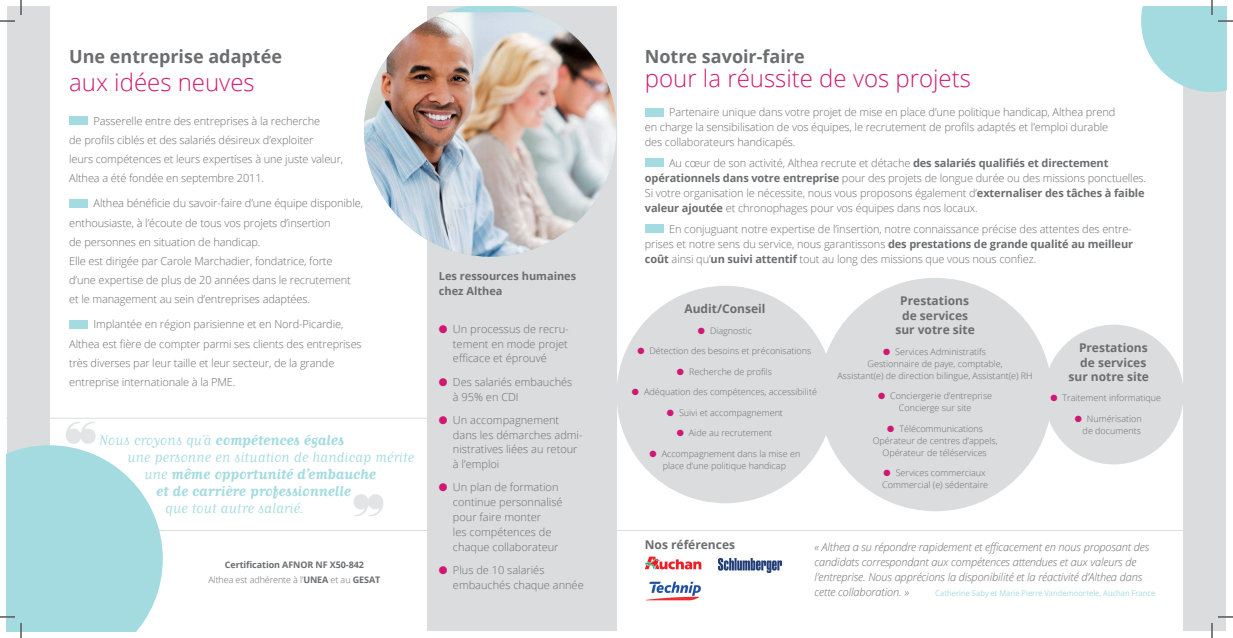
<style>
.page{position:relative;width:1233px;height:638px;background:#fff}
.page>*{position:absolute;margin:0;border:0;box-sizing:border-box;transform-origin:0 0}
.t1{font:300 24px "Open Sans";color:#d01873}
.t2{font:700 18px "Open Sans";color:#6c6d70}
.t3{font:700 17px "Matrix Script";letter-spacing:-.005em;color:#a3dbe0}
.t4{font:17px "Matrix Script";letter-spacing:-.015em;color:#a3dbe0}
.t5{font:700 12px/14.4px "Open Sans";color:#6c6d70;text-align:center}
.t6{font:300 11px/19.2px "Open Sans";letter-spacing:-.01em;color:#6c6d70}
.t7{font:italic 300 11px/15px "Open Sans";letter-spacing:-.01em;color:#6c6d70}
.t8{font:700 11px/14.8px "Open Sans";color:#6c6d70}
.t9{font:300 9px/12px "Open Sans";color:#6c6d70;text-align:center}
.t10{font:700 9px/15px "Open Sans";letter-spacing:-.01em;color:#6c6d70;text-align:center}
.t11{font:8px "Open Sans";letter-spacing:.005em;color:#a3dbe0;scale:.94 1}
.s1{font-weight:400}
.s2{font-weight:300}
.s3{color:#d01873}
.s4{font-weight:700}
</style>
<div class="page">
<hr style="left:7px;top:417px;width:433px;height:1px;background:#dadcde">
<hr style="left:18px;top:529px;width:1165px;height:1px;background:#dadcde">
<div style="left:427px;top:7px;width:189px;height:623px;background:#dadcde"></div>
<div style="left:69px;top:116px;width:19px;height:9px;background:#a3dbe0"></div>
<div style="left:69px;top:199px;width:19px;height:8px;background:#a3dbe0"></div>
<div style="left:69px;top:320px;width:19px;height:8px;background:#a3dbe0"></div>
<div style="left:1183px;top:72px;width:43px;height:558px;background:#dadcde"></div>
<div style="left:7px;top:7px;width:42px;height:623px;background:#dadcde"></div>
<svg style="left:645px;top:556px;width:56px;height:14px"></svg>
<div style="left:645px;top:108px;width:19px;height:8px;background:#a3dbe0"></div>
<div style="left:645px;top:159px;width:19px;height:8px;background:#a3dbe0"></div>
<div style="left:645px;top:224px;width:19px;height:9px;background:#a3dbe0"></div>
<img style="left:645px;top:581px;width:56px;height:20px">
<svg style="left:446px;top:7px;width:88px;height:5px"></svg>
<img style="left:364px;top:12px;width:252px;height:244px">
<div style="left:818px;top:278px;width:234px;height:233px;background:#dadcde;border-radius:50%"></div>
<div style="left:1044px;top:324px;width:139px;height:140px;background:#dadcde;border-radius:50%"></div>
<div style="left:616px;top:285px;width:218px;height:218px;background:#dadcde;border-radius:50%"></div>
<svg style="left:353px;top:494px;width:30px;height:22px"></svg>
<img style="left:718px;top:558px;width:63px;height:13px">
<svg style="left:1218px;top:616px;width:15px;height:1px"></svg>
<svg style="left:0;top:0;width:22px;height:22px"></svg>
<svg style="left:0;top:421px;width:163px;height:216px"></svg>
<svg style="left:1141px;top:0;width:92px;height:92px"></svg>
<svg style="left:1211px;top:623px;width:1px;height:14px"></svg>
<h2 class="t2" style="left:69px;top:44px;width:214px">Une entreprise adaptée</h2>
<h1 class="t1" style="left:69px;top:66px;width:187px">aux idées neuves</h1>
<p class="t6" style="left:69px;top:111px;width:275px;text-indent:24px">Passerelle entre des entreprises à la recherche<br>de profils ciblés et des salariés désireux d’exploiter<br>leurs compétences et leurs expertises à une juste valeur, Althea a été fondée en septembre 2011.</p>
<p class="t6" style="left:69px;top:193px;width:295px;text-indent:24px">Althea bénéficie du savoir-faire d’une équipe disponible, enthousiaste, à l’écoute de tous vos projets d’insertion<br>de personnes en situation de handicap.<br>Elle est dirigée par Carole Marchadier, fondatrice, forte<br>d’une expertise de plus de 20 années dans le recrutement et le management au sein d’entreprises adaptées.</p>
<p class="t6" style="left:69px;top:314px;width:294px;text-indent:24px">Implantée en région parisienne et en Nord-Picardie, Althea est fière de compter parmi ses clients des entreprises très diverses par leur taille et leur secteur, de la grande entreprise internationale à la PME.</p>
<h3 class="t3" style="left:99px;top:431px;width:247px"><span class="s1">Nous croyons qu’à</span> compétences égales</h3>
<h3 class="t4" style="left:127px;top:448px;width:289px">une personne en situation de handicap mérite</h3>
<h3 class="t3" style="left:144px;top:465px;width:233px"><span class="s1">une</span> même opportunité d’embauche</h3>
<h3 class="t3" style="left:156px;top:482px;width:196px">et de carrière professionnelle</h3>
<h3 class="t4" style="left:165px;top:499px;width:141px">que tout autre salarié.</h3>
<p class="t10" style="left:208px;top:557px;width:173px">Certification AFNOR NF X50-842<br><span class="s2">Althea est adhérente à l’</span>UNEA <span class="s2">et au</span> GESAT</p>
<p class="t8" style="left:439px;top:268px;width:139px">Les ressources humaines chez Althea</p>
<p class="t6" style="left:453px;top:321px;width:117px;line-height:14.8px;text-align:justify;text-indent:-14px"><span class="s3">●</span> Un processus de recru&shy;tement en mode projet efficace et éprouvé</p>
<p class="t6" style="left:453px;top:374px;width:121px;line-height:14.8px;text-indent:-14px"><span class="s3">●</span> Des salariés embauchés à 95% en CDI</p>
<p class="t6" style="left:453px;top:412px;width:131px;line-height:14.8px;text-indent:-14px"><span class="s3">●</span> Un accompagnement dans les démarches admi&shy;nistratives liées au retour à l’emploi</p>
<p class="t6" style="left:453px;top:479px;width:111px;line-height:14.8px;text-indent:-14px"><span class="s3">●</span> Un plan de formation continue personnalisé pour faire monter<br>les compétences de chaque collaborateur</p>
<p class="t6" style="left:453px;top:561px;width:132px;line-height:14.8px;text-indent:-14px"><span class="s3">●</span> Plus de 10 salariés embauchés chaque année</p>
<h2 class="t2" style="left:645px;top:44px;width:161px">Notre savoir-faire</h2>
<h1 class="t1" style="left:645px;top:62px;width:328px">pour la réussite de vos projets</h1>
<p class="t6" style="left:645px;top:105px;width:472px;line-height:15px;text-indent:24px">Partenaire unique dans votre projet de mise en place d’une politique handicap, Althea prend en charge la sensibilisation de vos équipes, le recrutement de profils adaptés et l’emploi durable des collaborateurs handicapés.</p>
<p class="t6" style="left:645px;top:155px;width:503px;line-height:15px;text-indent:24px">Au cœur de son activité, Althea recrute et détache <span class="s4">des salariés qualifiés et directement opérationnels dans votre entreprise</span> pour des projets de longue durée ou des missions ponctuelles.<br>Si votre organisation le nécessite, nous vous proposons également d’<span class="s4">externaliser des tâches à faible valeur ajoutée</span> et chronophages pour vos équipes dans nos locaux.</p>
<p class="t6" style="left:645px;top:221px;width:490px;line-height:15px;text-indent:24px">En conjuguant notre expertise de l’insertion, notre connaissance précise des attentes des entre&shy;prises et notre sens du service, nous garantissons <span class="s4">des prestations de grande qualité au meilleur coût</span> ainsi qu’<span class="s4">un suivi attentif</span> tout au long des missions que vous nous confiez.</p>
<p class="t5" style="left:895px;top:293px;width:81px">Prestations de services sur votre site</p>
<p class="t9" style="left:837px;top:345px;width:197px"><span class="s3">●</span> Services Administratifs<br>Gestionnaire de paye, comptable,<br>Assistant(e) de direction bilingue, Assistant(e) RH</p>
<p class="t9" style="left:878px;top:389px;width:115px"><span class="s3">●</span> Conciergerie d’entreprise<br>Concierge sur site</p>
<p class="t9" style="left:872px;top:422px;width:126px"><span class="s3">●</span> Télécommunications<br>Opérateur de centres d’appels,<br>Opérateur de téléservices</p>
<p class="t9" style="left:882px;top:466px;width:107px;text-align:left"><span class="s3">●</span> Services commerciaux<br>Commercial (e) sédentaire</p>
<p class="t5" style="left:684px;top:301px;width:82px">Audit/Conseil</p>
<p class="t9" style="left:698px;top:324px;width:56px"><span class="s3">●</span> Diagnostic</p>
<p class="t9" style="left:637px;top:344px;width:175px"><span class="s3">●</span> Détection des besoins et préconisations</p>
<p class="t9" style="left:677px;top:365px;width:97px"><span class="s3">●</span> Recherche de profils</p>
<p class="t9" style="left:632px;top:385px;width:186px"><span class="s3">●</span> Adéquation des compétences, accessibilité</p>
<p class="t9" style="left:667px;top:406px;width:118px"><span class="s3">●</span> Suivi et accompagnement</p>
<p class="t9" style="left:677px;top:426px;width:97px"><span class="s3">●</span> Aide au recrutement</p>
<p class="t9" style="left:649px;top:447px;width:152px"><span class="s3">●</span> Accompagnement dans la mise en place d’une politique handicap</p>
<p class="t5" style="left:1068px;top:340px;width:82px;text-align:right">Prestations de services sur notre site</p>
<p class="t9" style="left:1050px;top:392px;width:112px"><span class="s3">●</span> Traitement informatique</p>
<p class="t9" style="left:1074px;top:412px;width:68px;text-align:right"><span class="s3">●</span> Numérisation de documents</p>
<p class="t5" style="left:645px;top:536px;width:92px">Nos références</p>
<p class="t7" style="left:814px;top:538px;width:336px">« Althea a su répondre rapidement et efficacement en nous proposant des candidats correspondant aux compétences attendues et aux valeurs de l’entreprise. Nous apprécions la disponibilité et la réactivité d’Althea dans cette collaboration. »</p>
<p class="t11" style="left:935px;top:587px;width:235px">Catherine Saby et Marie Pierre Vandemoortele, Auchan France</p>
</div>
